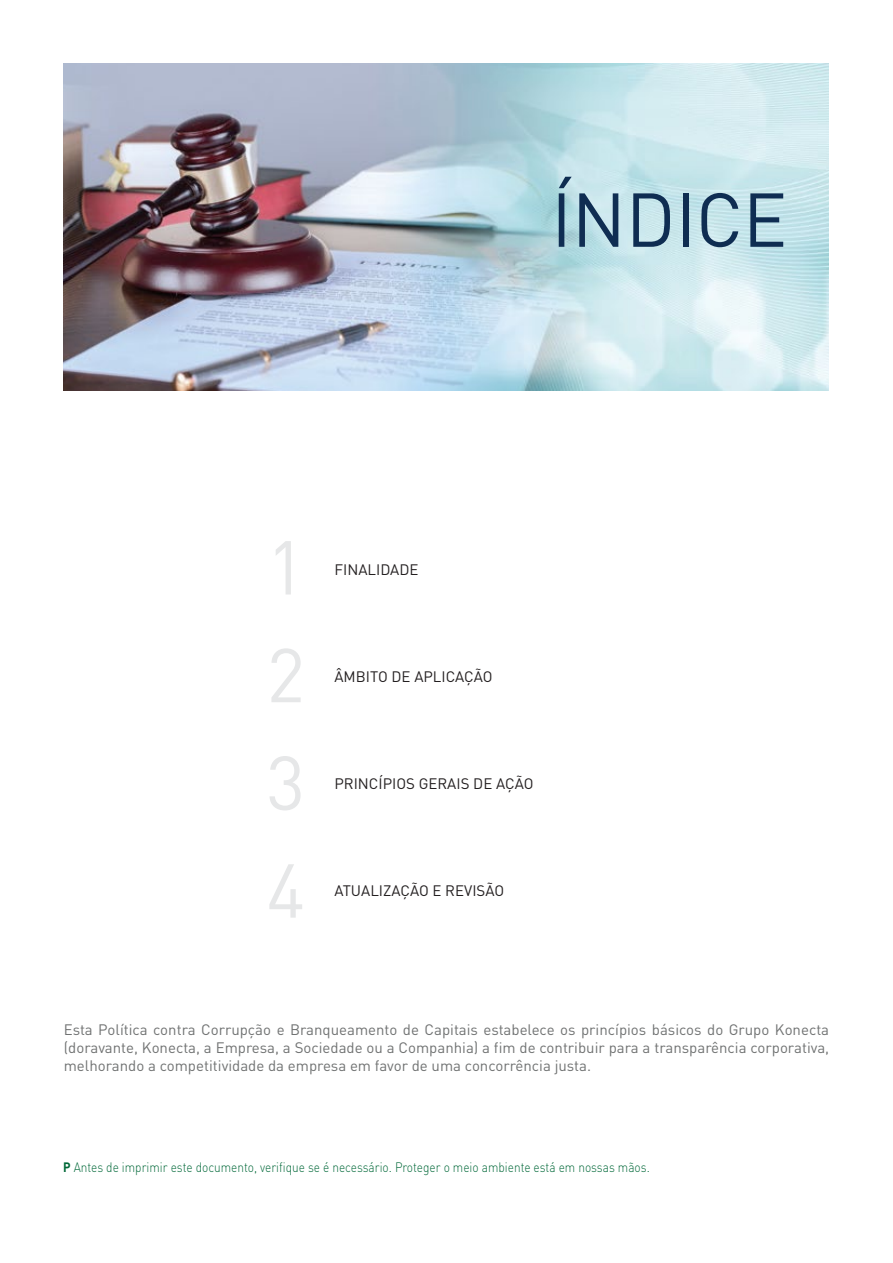
<style>
.page{position:relative;width:893px;height:1263px;background:#fff}
.page>*{position:absolute;margin:0;border:0;box-sizing:border-box;transform-origin:0 0}
.t1{font:75px "DIN";letter-spacing:-.005em;color:#0f2d52}
.t2{font:75px/107.7px "DIN";color:#e6e7e8;text-align:justify}
.t3{font:15px/18px "DIN";color:#707272;text-align:justify}
.t4{font:15px "DIN";color:#231f20}
.t5{font:300 13.5px "DIN";color:#006838;scale:.88 1}
.s1{font-weight:700}
</style>
<div class="page">
<img style="left:64px;top:64px;width:764px;height:327px">
<h1 class="t1" style="left:551px;top:173px;width:238px">ÍNDICE</h1>
<h1 class="t2" style="left:266px;top:512px;width:40px">1<br>2<br>3<br>4</h1>
<p class="t4" style="left:334px;top:560px;width:86px">FINALIDADE</p>
<p class="t4" style="left:334px;top:667px;width:160px">ÂMBITO DE APLICAÇÃO</p>
<p class="t4" style="left:334px;top:774px;width:200px">PRINCÍPIOS GERAIS DE AÇÃO</p>
<p class="t4" style="left:334px;top:881px;width:171px">ATUALIZAÇÃO E REVISÃO</p>
<p class="t3" style="left:64px;top:1020px;width:767px">Esta Política contra Corrupção e Branqueamento de Capitais estabelece os princípios básicos do Grupo Konecta (doravante, Konecta, a Empresa, a Sociedade ou a Companhia) a fim de contribuir para a transparência corporativa, melhorando a competitividade da empresa em favor de uma concorrência justa.</p>
<p class="t5" style="left:63px;top:1158px;width:668px"><span class="s1">P</span> Antes de imprimir este documento, verifique se é necessário. Proteger o meio ambiente está em nossas mãos.</p>
</div>
